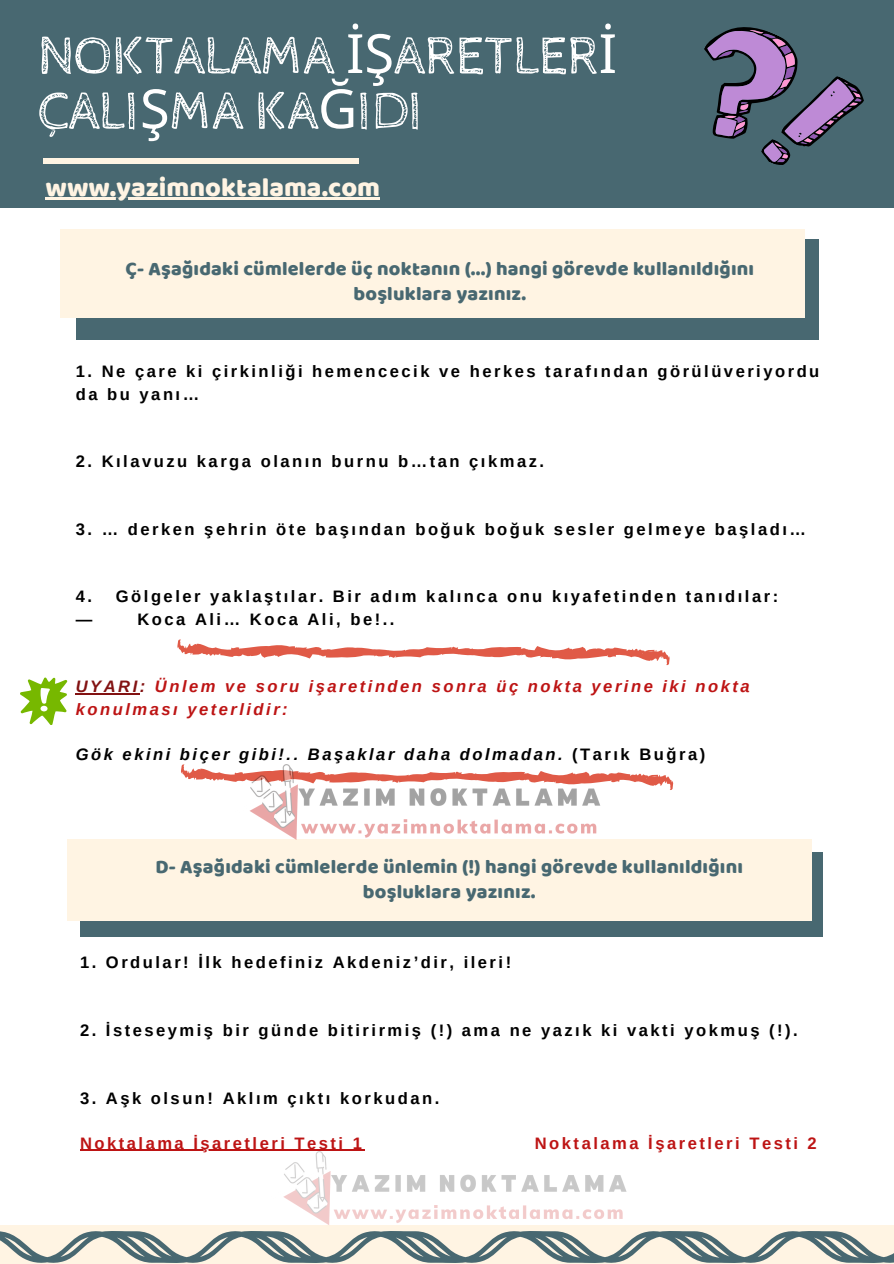
<style>
.page{position:relative;width:894px;height:1264px;background:#fff}
.page>*{position:absolute;margin:0;border:0;box-sizing:border-box;transform-origin:0 0}
.t1{font:54px/55.2px "Cabin Sketch";color:#fff}
.t2{font:27px "Baloo";color:#fff4e3}
.t3{font:19.8px/24.8px "Baloo";letter-spacing:.01em;color:#486871;text-align:center}
.t4{font:700 16.5px/22.5px "Arimo";letter-spacing:.15em;color:#000}
.t5{font:italic 700 16.5px/22.5px "Arimo";letter-spacing:.15em;color:#bd1414}
.t6{font:italic 700 16.5px "Arimo";letter-spacing:.15em;color:#000}
.t7{font:700 16.5px "Arimo";letter-spacing:.15em;color:#bd1414}
.s1{font-family:"Noto Sans"}
.s2{color:#821212}
.s3{font-style:normal}
</style>
<div class="page">
<div style="left:0;top:0;width:893px;height:207px;background:#486871"></div>
<div style="left:76px;top:240px;width:742px;height:100px;background:#486871"></div>
<div style="left:60px;top:229px;width:744px;height:89px;background:#fff4e3"></div>
<hr style="left:46px;top:198px;width:334px;height:2px;background:#fff4e3">
<div style="left:43px;top:158px;width:316px;height:6px;background:#fff4e3"></div>
<div style="left:0;top:1225px;width:893px;height:38px;background:#fff4e3"></div>
<svg style="left:0;top:1231px;width:893px;height:32px"></svg>
<svg style="left:704px;top:27px;width:160px;height:138px"></svg>
<div style="left:80px;top:852px;width:742px;height:84px;background:#486871"></div>
<hr style="left:76px;top:693px;width:64px;height:1px;background:#821212">
<hr style="left:80px;top:1149px;width:284px;height:1px;background:#bd1414">
<div style="left:67px;top:839px;width:745px;height:81px;background:#fff4e3"></div>
<svg style="left:181px;top:764px;width:492px;height:26px"></svg>
<svg style="left:177px;top:639px;width:493px;height:26px"></svg>
<svg style="left:20px;top:677px;width:47px;height:48px"></svg>
<img style="left:235px;top:764px;width:376px;height:76px">
<img style="left:270px;top:1151px;width:366px;height:87px">
<p class="t1" style="left:38px;top:30px;width:580px">NOKTALAMA <span class="s1">İŞ</span>ARETLER<span class="s1">İ<br></span>ÇALI<span class="s1">Ş</span>MA KA<span class="s1">Ğ</span>IDI</p>
<p class="t2" style="left:46px;top:171px;width:336px">www.yazimnoktalama.com</p>
<p class="t3" style="left:125px;top:256px;width:630px">Ç- Aşağıdaki cümlelerde üç noktanın (...) hangi görevde kullanıldığını boşluklara yazınız.</p>
<p class="t4" style="left:76px;top:360px;width:744px">1. Ne çare ki çirkinliği hemencecik ve herkes tarafından görülüveriyordu da bu yanı…</p>
<p class="t4" style="left:76px;top:450px;width:469px">2. Kılavuzu karga olanın burnu b…tan çıkmaz.</p>
<p class="t4" style="left:76px;top:517px;width:731px">3. … derken şehrin öte başından boğuk boğuk sesler gelmeye başladı…</p>
<p class="t4" style="left:76px;top:585px;width:703px">4. Gölgeler yaklaştılar. Bir adım kalınca onu kıyafetinden tanıdılar:</p>
<p class="t4" style="left:76px;top:608px;width:18px">—</p>
<p class="t4" style="left:137px;top:608px;width:258px">Koca Ali… Koca Ali, be!..</p>
<p class="t5" style="left:76px;top:675px;width:675px"><span class="s2">UYARI:</span> Ünlem ve soru işaretinden sonra üç nokta yerine iki nokta konulması yeterlidir:</p>
<p class="t6" style="left:76px;top:745px;width:630px">Gök ekini biçer gibi!.. Başaklar daha dolmadan. <span class="s3">(Tarık Buğra)</span></p>
<p class="t3" style="left:155px;top:854px;width:589px">D- Aşağıdaki cümlelerde ünlemin (!) hangi görevde kullanıldığını boşluklara yazınız.</p>
<p class="t4" style="left:80px;top:951px;width:432px">1. Ordular! İlk hedefiniz Akdeniz’dir, ileri!</p>
<p class="t4" style="left:80px;top:1018px;width:719px">2. İsteseymiş bir günde bitirirmiş (!) ama ne yazık ki vakti yokmuş (!).</p>
<p class="t4" style="left:80px;top:1086px;width:360px">3. Aşk olsun! Aklım çıktı korkudan.</p>
<p class="t7" style="left:80px;top:1133px;width:283px">Noktalama İşaretleri Testi 1</p>
<p class="t7" style="left:534px;top:1133px;width:283px">Noktalama İşaretleri Testi 2</p>
</div>
